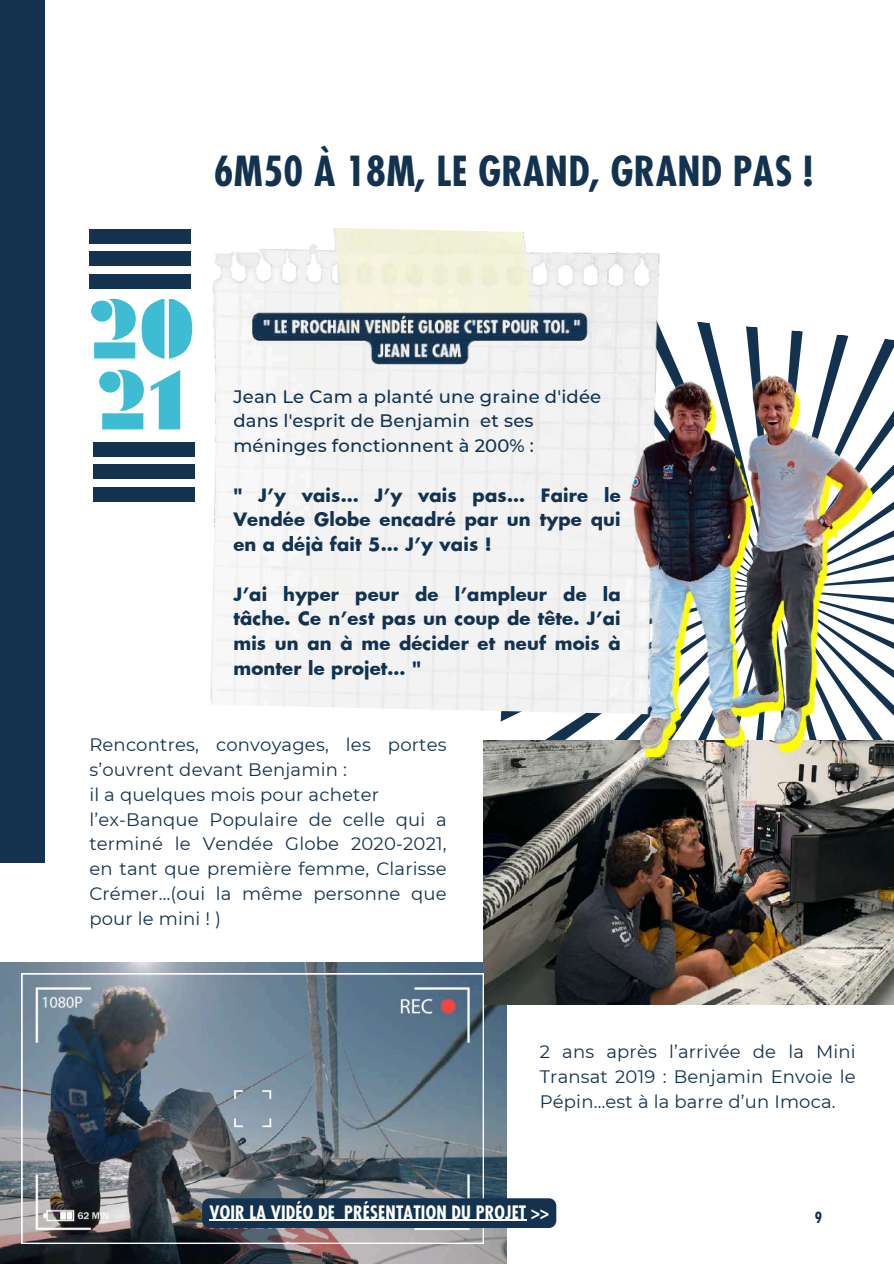
<style>
.page{position:relative;width:894px;height:1264px;background:#fff}
.page>*{position:absolute;margin:0;border:0;box-sizing:border-box;transform-origin:0 0}
.t1{font:900 74.4px/70.8px "Futura";color:#3dbcd3}
.t2{font:700 condensed 40.35px "Futura";letter-spacing:.01em;color:#123250}
.t3{font:18px/24.8px "Montserrat";letter-spacing:.01em;color:#123250}
.t4{font:700 18px/24.8px "Futura";letter-spacing:.01em;color:#123250;text-align:justify}
.t5{font:500 18px/24.8px "Montserrat";letter-spacing:.01em;color:#123250}
.t6{font:700 condensed 18px "Futura";letter-spacing:.01em;color:#fff}
.t7{font:700 condensed 15px "Futura";color:#123250}
</style>
<div class="page">
<div style="left:89px;top:251px;width:101px;height:14px;background:#123250"></div>
<div style="left:89px;top:274px;width:101px;height:14px;background:#123250"></div>
<div style="left:89px;top:229px;width:101px;height:14px;background:#123250"></div>
<div style="left:93px;top:464px;width:101px;height:14px;background:#123250"></div>
<div style="left:93px;top:487px;width:101px;height:14px;background:#123250"></div>
<div style="left:93px;top:442px;width:101px;height:14px;background:#123250"></div>
<img style="left:0;top:962px;width:506px;height:301px">
<svg style="left:505px;top:321px;width:388px;height:419px"></svg>
<img style="left:483px;top:740px;width:410px;height:264px">
<div style="left:0;top:0;width:45px;height:862px;background:#123250"></div>
<img style="left:210px;top:228px;width:451px;height:486px">
<img style="left:629px;top:376px;width:243px;height:380px">
<img style="left:22px;top:973px;width:461px;height:270px">
<img style="left:233px;top:296px;width:375px;height:88px">
<svg style="left:202px;top:1198px;width:354px;height:29px;background:#1e3c59"></svg>
<hr style="left:344px;top:1219px;width:182px;height:1px;background:#fff">
<h2 class="t2" style="left:214px;top:144px;width:600px">6M50 À 18M, LE GRAND, GRAND PAS !</h2>
<h1 class="t1" style="left:90px;top:304px;width:106px">20<br>21</h1>
<p class="t5" style="left:233px;top:383px;width:369px">Jean Le Cam a planté une graine d'idée dans l'esprit de Benjamin et ses méninges fonctionnent à 200% :</p>
<p class="t4" style="left:233px;top:483px;width:389px">" J’y vais… J’y vais pas… Faire le Vendée Globe encadré par un type qui en a déjà fait 5… J’y vais !</p>
<p class="t4" style="left:233px;top:582px;width:389px">J’ai hyper peur de l’ampleur de la tâche. Ce n’est pas un coup de tête. J’ai mis un an à me décider et neuf mois à monter le projet… "</p>
<p class="t3" style="left:89px;top:732px;width:358px">Rencontres, convoyages, les portes s’ouvrent devant Benjamin :<br>il a quelques mois pour acheter l’ex-Banque Populaire de celle qui a terminé le Vendée Globe 2020-2021, en tant que première femme, Clarisse<br>Crémer…(oui la même personne que pour le mini ! )</p>
<p class="t3" style="left:539px;top:1039px;width:317px;text-align:justify">2 ans après l’arrivée de la Mini Transat 2019 : Benjamin Envoie le Pépin…est à la barre d’un Imoca.</p>
<p class="t6" style="left:209px;top:1200px;width:341px">VOIR LA VIDÉO DE PRÉSENTATION DU PROJET &gt;&gt;</p>
<p class="t7" style="left:814px;top:1207px;width:9px">9</p>
</div>
